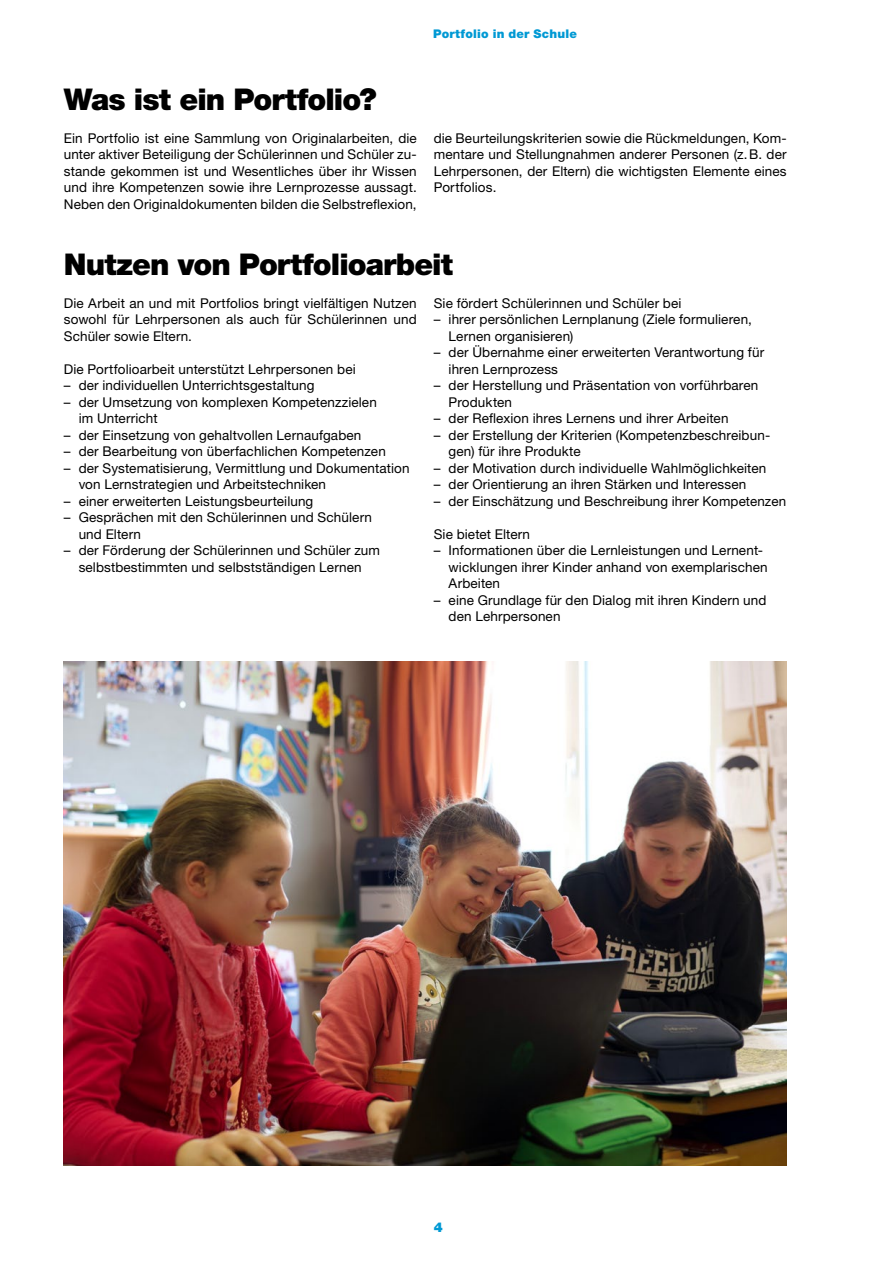
<style>
.page{position:relative;width:893px;height:1263px;background:#fff}
.page>*{position:absolute;margin:0;border:0;box-sizing:border-box;transform-origin:0 0}
.h2_spaltenspanne{font:900 30px "Helvetica Neue LT Std";letter-spacing:-.03em;color:#000}
.t1{font:13.5px/16.5px "Helvetica Neue LT Std";letter-spacing:.01em;color:#000}
.t2{font:900 13.5px "Helvetica Neue LT Std";color:#0099d4}
.t3{font:900 12px "Helvetica Neue LT Std";letter-spacing:.015em;color:#0099d4}
</style>
<div class="page">
<img style="left:64px;top:661px;width:723px;height:505px">
<p class="t3" style="left:433px;top:27px;width:145px">Portfolio in der Schule</p>
<p class="h2_spaltenspanne" style="left:64px;top:81px;width:314px">Was ist ein Portfolio?</p>
<p class="t1" style="left:64px;top:129px;width:354px;text-align:justify">Ein Portfolio ist eine Sammlung von Originalarbeiten, die unter aktiver Beteiligung der Schülerinnen und Schüler zu&shy;stande gekommen ist und Wesentliches über ihr Wissen und ihre Kompetenzen sowie ihre Lernprozesse aussagt.<br>Neben den Originaldokumenten bilden die Selbstreflexion,</p>
<p class="t1" style="left:434px;top:129px;width:354px;text-align:justify">die Beurteilungskriterien sowie die Rückmeldungen, Kom&shy;mentare und Stellungnahmen anderer Personen (z.B. der Lehrpersonen, der Eltern) die wichtigsten Elemente eines Portfolios.</p>
<p class="h2_spaltenspanne" style="left:64px;top:246px;width:391px">Nutzen von Portfolioarbeit</p>
<p class="t1" style="left:64px;top:294px;width:354px;text-align:justify">Die Arbeit an und mit Portfolios bringt vielfältigen Nutzen sowohl für Lehrpersonen als auch für Schülerinnen und Schüler sowie Eltern.</p>
<p class="t1" style="left:64px;top:360px;width:293px">Die Portfolioarbeit unterstützt Lehrpersonen bei</p>
<p class="t1" style="left:64px;top:377px;width:252px">– der individuellen Unterrichtsgestaltung</p>
<p class="t1" style="left:79px;top:393px;width:300px;text-indent:-15px">– der Umsetzung von komplexen Kompetenzzielen im Unterricht</p>
<p class="t1" style="left:64px;top:426px;width:299px">– der Einsetzung von gehaltvollen Lernaufgaben</p>
<p class="t1" style="left:64px;top:443px;width:324px">– der Bearbeitung von überfachlichen Kompetenzen</p>
<p class="t1" style="left:79px;top:459px;width:332px;text-indent:-15px">– der Systematisierung, Vermittlung und Dokumentation von Lernstrategien und Arbeitstechniken</p>
<p class="t1" style="left:64px;top:492px;width:251px">– einer erweiterten Leistungsbeurteilung</p>
<p class="t1" style="left:79px;top:509px;width:295px;text-indent:-15px">– Gesprächen mit den Schülerinnen und Schülern und Eltern</p>
<p class="t1" style="left:64px;top:542px;width:318px;text-align:center">– der Förderung der Schülerinnen und Schüler zum selbstbestimmten und selbstständigen Lernen</p>
<p class="t1" style="left:434px;top:294px;width:249px">Sie fördert Schülerinnen und Schüler bei</p>
<p class="t1" style="left:449px;top:311px;width:305px;text-indent:-15px">– ihrer persönlichen Lernplanung (Ziele formulieren,<br>Lernen organisieren)</p>
<p class="t1" style="left:449px;top:344px;width:317px;text-indent:-15px">– der Übernahme einer erweiterten Verantwortung für ihren Lernprozess</p>
<p class="t1" style="left:449px;top:377px;width:311px;text-indent:-15px">– der Herstellung und Präsentation von vorführbaren<br>Produkten</p>
<p class="t1" style="left:434px;top:410px;width:296px">– der Reflexion ihres Lernens und ihrer Arbeiten</p>
<p class="t1" style="left:449px;top:426px;width:323px;text-indent:-15px">– der Erstellung der Kriterien (Kompetenzbeschreibun&shy;gen) für ihre Produkte</p>
<p class="t1" style="left:434px;top:459px;width:334px">– der Motivation durch individuelle Wahlmöglichkeiten</p>
<p class="t1" style="left:434px;top:476px;width:314px">– der Orientierung an ihren Stärken und Interessen</p>
<p class="t1" style="left:434px;top:492px;width:354px">– der Einschätzung und Beschreibung ihrer Kompetenzen</p>
<p class="t1" style="left:434px;top:525px;width:98px">Sie bietet Eltern</p>
<p class="t1" style="left:449px;top:542px;width:321px;text-indent:-15px">– Informationen über die Lernleistungen und Lernent&shy;wicklungen ihrer Kinder anhand von exemplarischen<br>Arbeiten</p>
<p class="t1" style="left:449px;top:591px;width:319px;text-indent:-15px">– eine Grundlage für den Dialog mit ihren Kindern und den Lehrpersonen</p>
<p class="t2" style="left:434px;top:1219px;width:11px">4</p>
</div>
